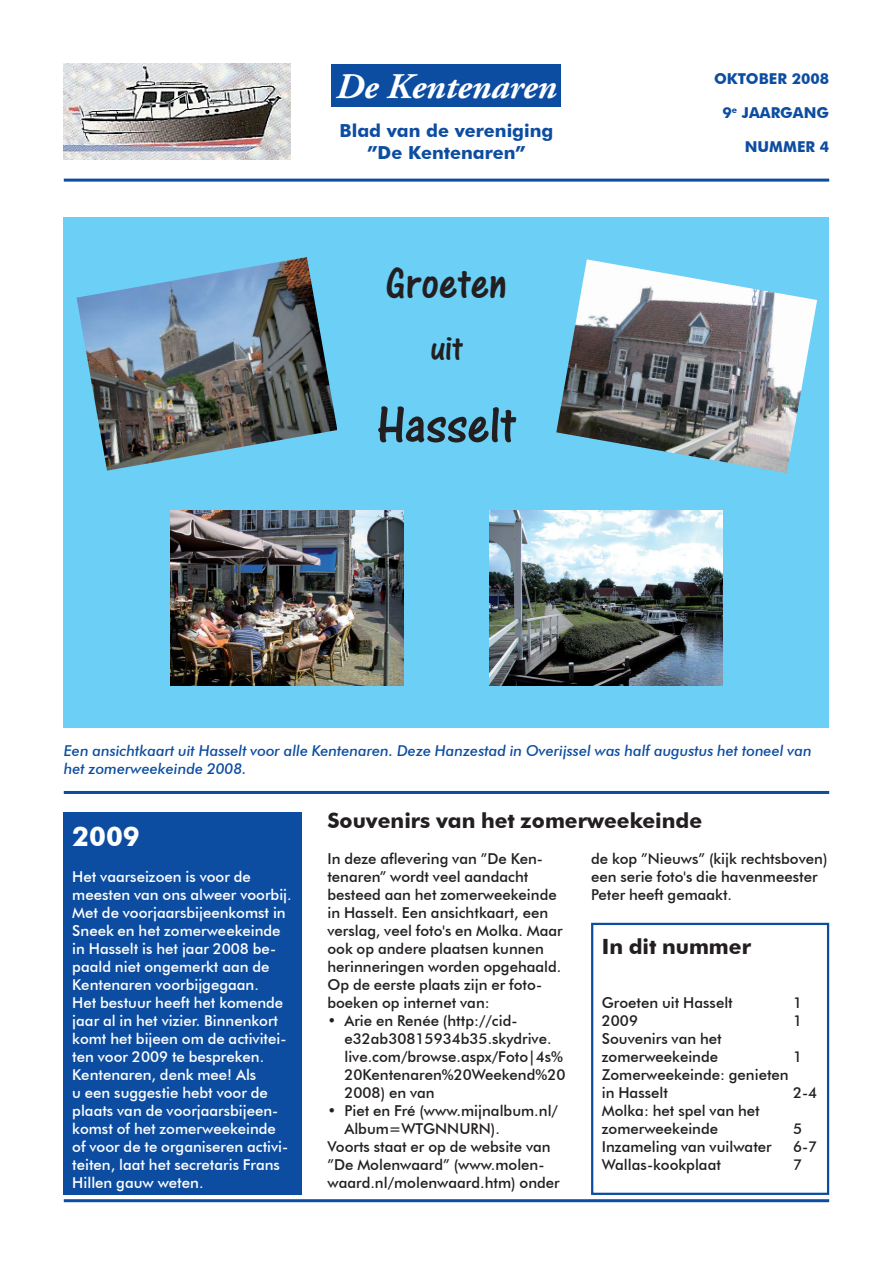
<style>
.page{position:relative;width:893px;height:1263px;background:#fff}
.page>*{position:absolute;margin:0;border:0;box-sizing:border-box;transform-origin:0 0}
.t1{font:54px "One Stroke Script Let Plain";color:#231f20}
.t2{font:45px "One Stroke Script Let Plain";color:#231f20}
.t3{font:italic 700 36px "Adobe Garamond Pro";color:#fff}
.t4{font:36px "One Stroke Script Let Plain";color:#231f20}
.t5{font:700 27px "Futura BT";color:#fff}
.t6{font:700 21px "Futura BT";color:#231f20}
.t7{font:700 18px/21.6px "Futura BT";color:#0d4da1;text-align:center}
.t8{font:500 15px/18px "Futura BT";color:#231f20}
.t9{font:500 15px/18px "Futura BT";color:#fff}
.t10{font:italic 500 15px/18px "Futura BT";color:#0d4da1}
.t11{font:700 15px "Futura BT";color:#0d4da1}
</style>
<div class="page">
<img style="left:64px;top:64px;width:227px;height:96px">
<div style="left:332px;top:64px;width:229px;height:42px;background:#0d4da1"></div>
<hr style="left:64px;top:179px;width:765px;height:3px;background:#0d4da1">
<hr style="left:64px;top:1199px;width:765px;height:3px;background:#0d4da1">
<div style="left:591px;top:923px;width:238px;height:272px;border:2px solid #0d4da1"></div>
<div style="left:64px;top:217px;width:765px;height:510px;background:#6bcff6"></div>
<img style="left:77px;top:257px;width:260px;height:214px">
<img style="left:556px;top:259px;width:261px;height:214px">
<img style="left:170px;top:510px;width:234px;height:176px">
<img style="left:489px;top:510px;width:234px;height:176px">
<hr style="left:64px;top:791px;width:765px;height:3px;background:#0d4da1">
<div style="left:64px;top:812px;width:238px;height:383px;background:#0d4da1"></div>
<h3 class="t3" style="left:336px;top:66px;width:222px">De Kentenaren</h3>
<p class="t7" style="left:340px;top:120px;width:215px">Blad van de vereniging ”De Kentenaren”</p>
<h2 class="t2" style="left:386px;top:258px;width:123px">Groeten</h2>
<h3 class="t4" style="left:430px;top:327px;width:34px">uit</h3>
<h1 class="t1" style="left:377px;top:394px;width:140px">Hasselt</h1>
<p class="t11" style="left:714px;top:70px;width:117px">OKTOBER 2008</p>
<p class="t11" style="left:722px;top:104px;width:108px">9<sup>e</sup> JAARGANG</p>
<p class="t11" style="left:745px;top:138px;width:86px">NUMMER 4</p>
<p class="t10" style="left:64px;top:742px;width:749px">Een ansichtkaart uit Hasselt voor alle Kentenaren. Deze Hanzestad in Overijssel was half augustus het toneel van het zomerweekeinde 2008.</p>
<h3 class="t5" style="left:72px;top:820px;width:69px">2009</h3>
<p class="t9" style="left:72px;top:868px;width:221px">Het vaarseizoen is voor de meesten van ons alweer voorbij.<br>Met de voorjaarsbijeenkomst in<br>Sneek en het zomerweekeinde in Hasselt is het jaar 2008 be&shy;paald niet ongemerkt aan de<br>Kentenaren voorbijgegaan.<br>Het bestuur heeft het komende jaar al in het vizier. Binnenkort komt het bijeen om de activitei&shy;ten voor 2009 te bespreken.<br>Kentenaren, denk mee! Als<br>u een suggestie hebt voor de plaats van de voorjaarsbijeen&shy;komst of het zomerweekeinde of voor de te organiseren activi&shy;teiten, laat het secretaris Frans<br>Hillen gauw weten.</p>
<h3 class="t6" style="left:327px;top:808px;width:376px">Souvenirs van het zomerweekeinde</h3>
<p class="t8" style="left:591px;top:850px;width:238px">de kop ”Nieuws” (kijk rechtsboven) een serie foto's die havenmeester<br>Peter heeft gemaakt.</p>
<p class="t8" style="left:327px;top:850px;width:237px">In deze aflevering van ”De Ken&shy;tenaren” wordt veel aandacht besteed aan het zomerweekeinde in Hasselt. Een ansichtkaart, een verslag, veel foto's en Molka. Maar ook op andere plaatsen kunnen herinneringen worden opgehaald.<br>Op de eerste plaats zijn er foto&shy;boeken op internet van:</p>
<p class="t8" style="left:344px;top:1012px;width:223px;text-indent:-17px">• Arie en Renée (http://cid&shy;e32ab30815934b35.skydrive. live.com/browse.aspx/Foto|4s%<br>20Kentenaren%20Weekend%20<br>2008) en van</p>
<p class="t8" style="left:327px;top:1102px;width:232px">• Piet en Fré (www.mijnalbum.nl/</p>
<p class="t8" style="left:344px;top:1120px;width:157px">Album=WTGNNURN).</p>
<p class="t8" style="left:327px;top:1138px;width:225px">Voorts staat er op de website van</p>
<p class="t8" style="left:327px;top:1156px;width:219px">”De Molenwaard” (www.molen-</p>
<p class="t8" style="left:327px;top:1174px;width:234px">waard.nl/molenwaard.htm) onder</p>
<h3 class="t6" style="left:602px;top:934px;width:151px">In dit nummer</h3>
<p class="t8" style="left:602px;top:994px;width:132px">Groeten uit Hasselt</p>
<p class="t8" style="left:793px;top:994px;width:11px">1</p>
<p class="t8" style="left:602px;top:1012px;width:38px">2009</p>
<p class="t8" style="left:793px;top:1012px;width:11px">1</p>
<p class="t8" style="left:602px;top:1030px;width:121px">Souvenirs van het zomerweekeinde</p>
<p class="t8" style="left:793px;top:1048px;width:11px">1</p>
<p class="t8" style="left:602px;top:1066px;width:188px">Zomerweekeinde: genieten in Hasselt</p>
<p class="t8" style="left:793px;top:1084px;width:26px">2-4</p>
<p class="t8" style="left:602px;top:1102px;width:159px">Molka: het spel van het zomerweekeinde</p>
<p class="t8" style="left:793px;top:1120px;width:11px">5</p>
<p class="t8" style="left:602px;top:1138px;width:171px">Inzameling van vuilwater</p>
<p class="t8" style="left:793px;top:1138px;width:26px">6-7</p>
<p class="t8" style="left:602px;top:1156px;width:121px">Wallas-kookplaat</p>
<p class="t8" style="left:793px;top:1156px;width:11px">7</p>
</div>
